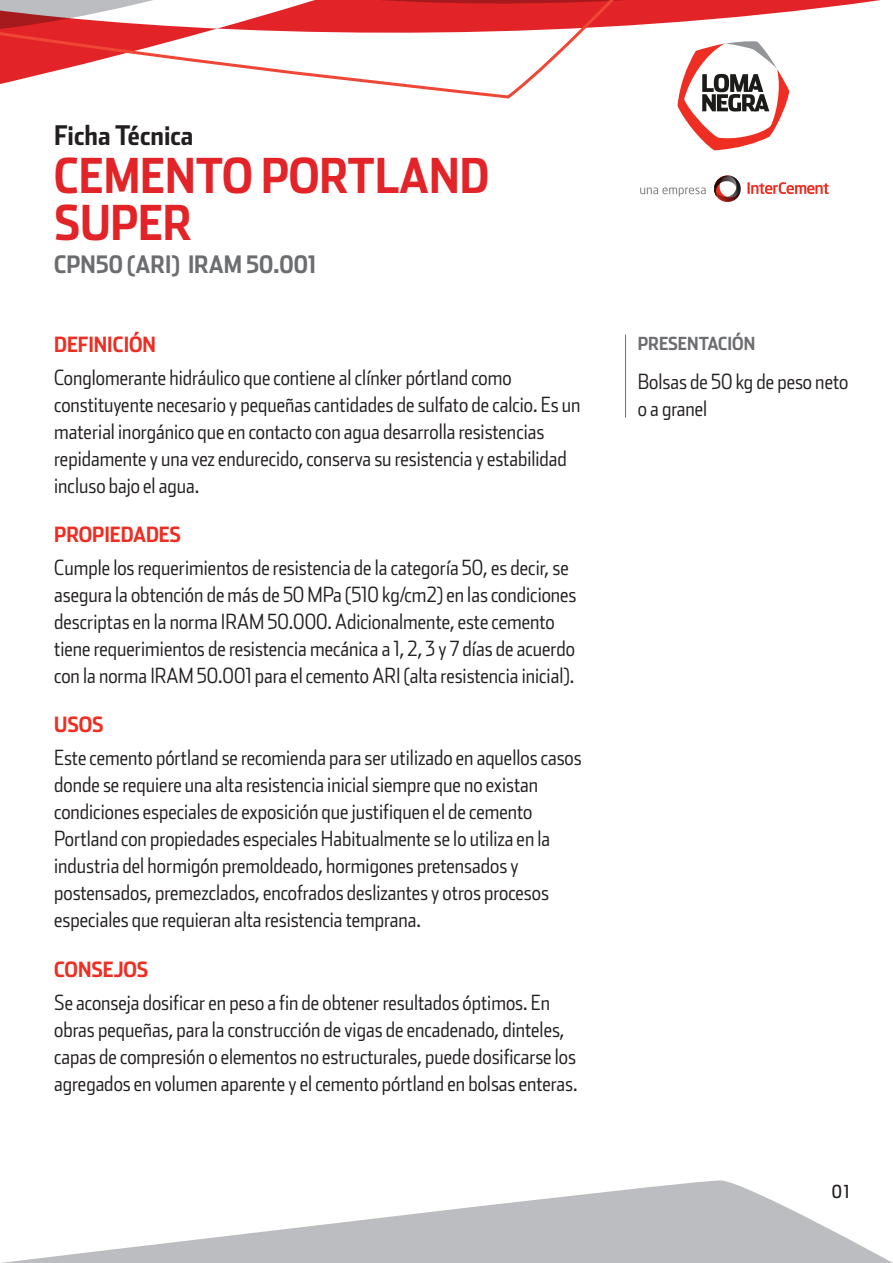
<style>
.page{position:relative;width:893px;height:1263px;background:#fff}
.page>*{position:absolute;margin:0;border:0;box-sizing:border-box;transform-origin:0 0}
.t1{font:700 48px/47.4px "Stainless Cond";color:#e22428}
.t2{font:700 27px "Stainless Cond";color:#231f20}
.t3{font:700 24px "Stainless Cond";color:#6c6d70}
.t4{font:300 21px/27px "Stainless Cond";color:#231f20}
.t5{font:700 21px "Stainless Cond";color:#ee2e22}
.t6{font:700 18px "Stainless Cond";color:#6c6d70}
.t7{font:18px "Stainless Cond";color:#231f20}
</style>
<div class="page">
<svg style="left:1px;top:1180px;width:892px;height:83px;fill:#bcbdc0"></svg>
<svg style="left:714px;top:175px;width:115px;height:27px"></svg>
<svg style="left:640px;top:187px;width:66px;height:9px"></svg>
<svg style="left:677px;top:103px;width:110px;height:48px"></svg>
<svg style="left:0;top:0;width:881px;height:103px"></svg>
<hr style="left:625px;top:335px;width:1px;height:83px;background:#6c6d70">
<p class="t2" style="left:54px;top:119px;width:141px">Ficha Técnica</p>
<h1 class="t1" style="left:54px;top:151px;width:436px">CEMENTO PORTLAND<br>SUPER</h1>
<p class="t3" style="left:54px;top:250px;width:263px">CPN50 (ARI) IRAM 50.001</p>
<p class="t5" style="left:54px;top:332px;width:103px">DEFINICIÓN</p>
<p class="t4" style="left:54px;top:363px;width:528px">Conglomerante hidráulico que contiene al clínker pórtland como constituyente necesario y pequeñas cantidades de sulfato de calcio. Es un material inorgánico que en contacto con agua desarrolla resistencias repidamente y una vez endurecido, conserva su resistencia y estabilidad incluso bajo el agua.</p>
<p class="t5" style="left:54px;top:522px;width:128px">PROPIEDADES</p>
<p class="t4" style="left:54px;top:554px;width:524px">Cumple los requerimientos de resistencia de la categoría 50, es decir, se asegura la obtención de más de 50 MPa (510 kg/cm2) en las condiciones descriptas en la norma IRAM 50.000. Adicionalmente, este cemento tiene requerimientos de resistencia mecánica a 1, 2, 3 y 7 días de acuerdo con la norma IRAM 50.001 para el cemento ARI (alta resistencia inicial).</p>
<p class="t5" style="left:54px;top:712px;width:51px">USOS</p>
<p class="t4" style="left:54px;top:744px;width:529px">Este cemento pórtland se recomienda para ser utilizado en aquellos casos donde se requiere una alta resistencia inicial siempre que no existan condiciones especiales de exposición que justifiquen el de cemento Portland con propiedades especiales Habitualmente se lo utiliza en la industria del hormigón premoldeado, hormigones pretensados y postensados, premezclados, encofrados deslizantes y otros procesos especiales que requieran alta resistencia temprana.</p>
<p class="t5" style="left:54px;top:956px;width:96px">CONSEJOS</p>
<p class="t4" style="left:54px;top:988px;width:525px">Se aconseja dosificar en peso a fin de obtener resultados óptimos. En obras pequeñas, para la construcción de vigas de encadenado, dinteles, capas de compresión o elementos no estructurales, puede dosificarse los agregados en volumen aparente y el cemento pórtland en bolsas enteras.</p>
<p class="t6" style="left:638px;top:333px;width:119px">PRESENTACIÓN</p>
<p class="t4" style="left:638px;top:368px;width:212px">Bolsas de 50 kg de peso neto o a granel</p>
<p class="t7" style="left:832px;top:1181px;width:19px">01</p>
</div>
